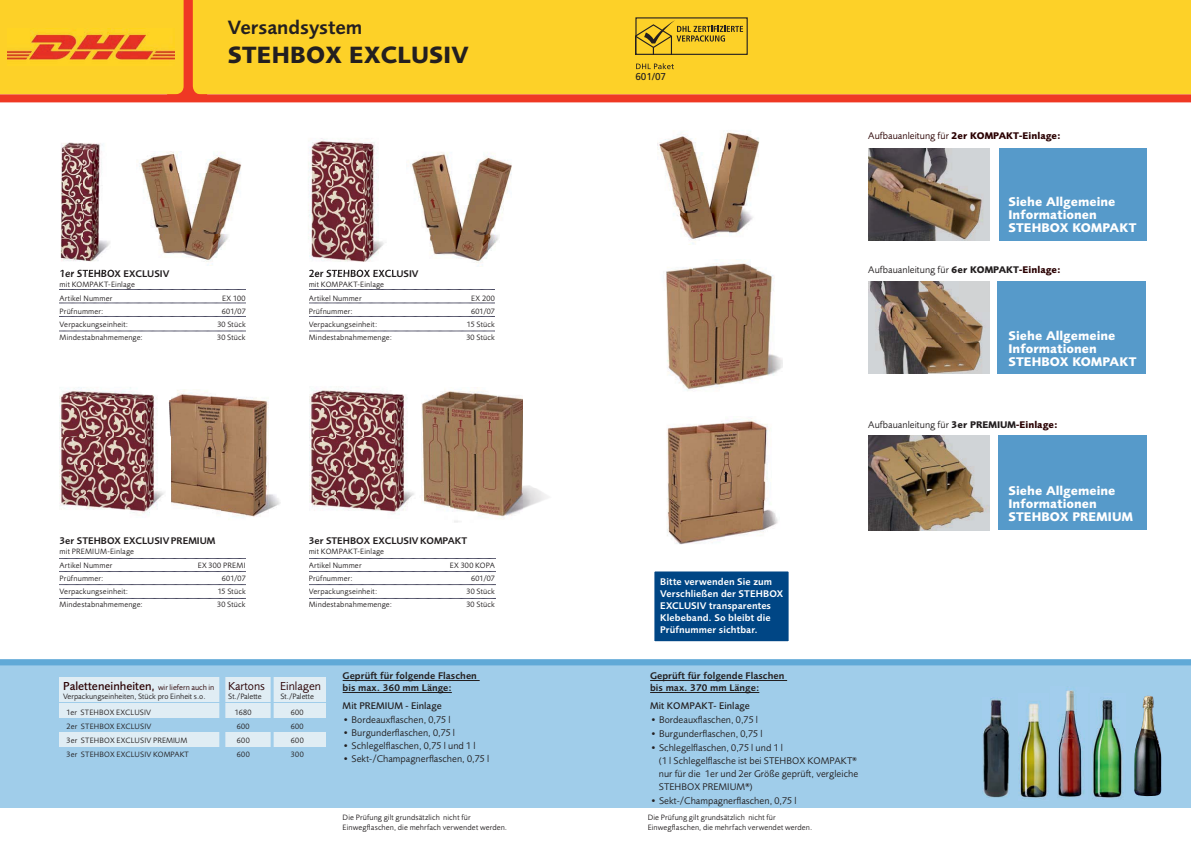
<style>
.page{position:relative;width:1191px;height:842px;background:#fff}
.page>*{position:absolute;margin:0;border:0;box-sizing:border-box;transform-origin:0 0}
.t1{font:700 24.4px "Foundry Sans";letter-spacing:.01em;color:#231f20}
.t2{font:600 20px "Foundry Sans";color:#231f20}
.t3{font:700 13px/13px "Foundry Sans";letter-spacing:.005em;color:#fff}
.t4{font:500 12px "Foundry Sans";color:#2a0002}
.t5{font:12px "Foundry Sans";color:#2a0002}
.t6{font:10px/13px "Foundry Sans";letter-spacing:.005em;color:#231f20}
.t7{font:600 10px/12px "Foundry Sans";color:#231f20}
.t8{font:600 10px/12px "Foundry Sans";letter-spacing:.01em;color:#fff}
.t9{font:700 10px "Foundry Sans";letter-spacing:.005em;color:#2a0002}
.t10{font:500 10px "Foundry Sans";letter-spacing:.005em;color:#231f20}
.t11{font:10px "Frutiger LT Std";color:#231f20}
.t12{font:8px/14px "Foundry Sans";letter-spacing:.02em;color:#231f20}
.t13{font:8px "Foundry Sans";color:#231f20}
.s1{font-weight:400;font-size:8px}
.s2{font-weight:400}
.s3{font-weight:700}
.s4{font-weight:700;color:#2a0002}
</style>
<div class="page">
<div style="left:167px;top:0;width:40px;height:98px;background:#ef3824"></div>
<div style="left:0;top:0;width:184px;height:94px;background:#fdd128"></div>
<div style="left:193px;top:0;width:998px;height:94px;background:#fdd128"></div>
<img style="left:7px;top:29px;width:167px;height:36px">
<div style="left:0;top:94px;width:1191px;height:8px;background:#ef3824"></div>
<div style="left:0;top:659px;width:1191px;height:149px;background:#a0cdea"></div>
<div style="left:60px;top:704px;width:266px;height:14px;background:#e0edf4"></div>
<div style="left:60px;top:677px;width:266px;height:24px;background:#e0edf4"></div>
<div style="left:60px;top:732px;width:266px;height:15px;background:#e0edf4"></div>
<div style="left:219px;top:674px;width:6px;height:130px;background:#a0cdea"></div>
<hr style="left:271px;top:675px;width:3px;height:129px;background:#a0cdea">
<hr style="left:343px;top:680px;width:136px;height:1px;background:#231f20">
<hr style="left:343px;top:692px;width:109px;height:1px;background:#231f20">
<hr style="left:650px;top:680px;width:137px;height:1px;background:#231f20">
<hr style="left:650px;top:692px;width:109px;height:1px;background:#231f20">
<svg style="left:59px;top:289px;width:436px;height:1px"></svg>
<svg style="left:59px;top:303px;width:436px;height:1px"></svg>
<svg style="left:59px;top:316px;width:436px;height:1px"></svg>
<svg style="left:59px;top:331px;width:436px;height:1px"></svg>
<svg style="left:59px;top:558px;width:437px;height:1px"></svg>
<svg style="left:59px;top:571px;width:437px;height:1px"></svg>
<svg style="left:59px;top:584px;width:437px;height:1px"></svg>
<svg style="left:59px;top:598px;width:437px;height:1px"></svg>
<div style="left:246px;top:244px;width:62px;height:404px;background:#fff"></div>
<div style="left:0;top:659px;width:1191px;height:6px;background:#60a9d7"></div>
<img style="left:61px;top:142px;width:42px;height:96px">
<img style="left:60px;top:238px;width:23px;height:32px">
<img style="left:83px;top:238px;width:29px;height:32px">
<img style="left:60px;top:270px;width:53px;height:3px">
<img style="left:308px;top:138px;width:71px;height:100px">
<img style="left:308px;top:238px;width:24px;height:32px">
<img style="left:332px;top:238px;width:61px;height:32px">
<img style="left:309px;top:270px;width:85px;height:4px">
<img style="left:309px;top:389px;width:105px;height:125px">
<img style="left:59px;top:387px;width:97px;height:21px">
<img style="left:59px;top:408px;width:106px;height:87px">
<img style="left:60px;top:495px;width:102px;height:18px">
<img style="left:168px;top:389px;width:113px;height:128px">
<img style="left:667px;top:418px;width:111px;height:127px">
<img style="left:666px;top:259px;width:116px;height:132px">
<div style="left:653px;top:570px;width:136px;height:72px;background:#004685"></div>
<div style="left:652px;top:569px;width:138px;height:74px;border:2px solid #fff"></div>
<img style="left:868px;top:148px;width:121px;height:92px">
<div style="left:999px;top:148px;width:147px;height:92px;background:#569aca"></div>
<img style="left:868px;top:282px;width:121px;height:92px">
<div style="left:997px;top:282px;width:149px;height:92px;background:#569aca"></div>
<img style="left:868px;top:436px;width:121px;height:94px">
<div style="left:997px;top:436px;width:149px;height:94px;background:#569aca"></div>
<svg style="left:636px;top:63px;width:38px;height:6px"></svg>
<svg style="left:637px;top:20px;width:106px;height:33px;background:#dab426"></svg>
<div style="left:635px;top:17px;width:112px;height:38px;border:1px solid #231f20"></div>
<img style="left:139px;top:151px;width:103px;height:114px">
<img style="left:410px;top:152px;width:102px;height:114px">
<img style="left:658px;top:132px;width:102px;height:112px">
<img style="left:983px;top:697px;width:27px;height:100px">
<img style="left:1020px;top:703px;width:27px;height:97px">
<img style="left:1058px;top:690px;width:26px;height:108px">
<img style="left:1092px;top:699px;width:31px;height:99px">
<img style="left:1134px;top:696px;width:27px;height:100px">
<img style="left:421px;top:387px;width:127px;height:135px">
<h2 class="t2" style="left:228px;top:20px;width:136px">Versandsystem</h2>
<h1 class="t1" style="left:228px;top:40px;width:242px">STEHBOX EXCLUSIV</h1>
<p class="t7" style="left:60px;top:268px;width:111px">1er STEHBOX EXCLUSIV</p>
<p class="t12" style="left:60px;top:278px;width:77px">mit KOMPAKT-Einlage<br>Artikel Nummer</p>
<p class="t12" style="left:222px;top:292px;width:25px">EX 100</p>
<p class="t7" style="left:309px;top:268px;width:111px">2er STEHBOX EXCLUSIV</p>
<p class="t12" style="left:309px;top:278px;width:77px">mit KOMPAKT-Einlage<br>Artikel Nummer</p>
<p class="t12" style="left:471px;top:292px;width:25px">EX 200</p>
<p class="t12" style="left:60px;top:305px;width:45px">Prüfnummer:</p>
<p class="t12" style="left:222px;top:305px;width:25px">601/07</p>
<p class="t12" style="left:60px;top:318px;width:70px">Verpackungseinheit:</p>
<p class="t12" style="left:217px;top:318px;width:30px">30 Stück</p>
<p class="t12" style="left:60px;top:331px;width:85px">Mindestabnahmemenge:</p>
<p class="t12" style="left:217px;top:331px;width:30px">30 Stück</p>
<p class="t12" style="left:309px;top:305px;width:45px">Prüfnummer:</p>
<p class="t12" style="left:471px;top:305px;width:25px">601/07</p>
<p class="t12" style="left:309px;top:318px;width:70px">Verpackungseinheit:</p>
<p class="t12" style="left:467px;top:318px;width:30px">15 Stück</p>
<p class="t12" style="left:309px;top:331px;width:85px">Mindestabnahmemenge:</p>
<p class="t12" style="left:466px;top:331px;width:30px">30 Stück</p>
<p class="t7" style="left:60px;top:535px;width:157px">3er STEHBOX EXCLUSIVPREMIUM</p>
<p class="t12" style="left:60px;top:545px;width:76px">mit PREMIUM-Einlage<br>Artikel Nummer</p>
<p class="t12" style="left:198px;top:559px;width:49px">EX 300 PREMI</p>
<p class="t7" style="left:309px;top:535px;width:160px">3er STEHBOX EXCLUSIVKOMPAKT</p>
<p class="t12" style="left:309px;top:545px;width:77px">mit KOMPAKT-Einlage<br>Artikel Nummer</p>
<p class="t12" style="left:450px;top:559px;width:47px">EX 300 KOPA</p>
<p class="t12" style="left:60px;top:572px;width:45px">Prüfnummer:</p>
<p class="t12" style="left:222px;top:572px;width:25px">601/07</p>
<p class="t12" style="left:60px;top:585px;width:70px">Verpackungseinheit:</p>
<p class="t12" style="left:218px;top:585px;width:30px">15 Stück</p>
<p class="t12" style="left:60px;top:598px;width:85px">Mindestabnahmemenge:</p>
<p class="t12" style="left:217px;top:598px;width:30px">30 Stück</p>
<p class="t12" style="left:309px;top:572px;width:45px">Prüfnummer:</p>
<p class="t12" style="left:471px;top:572px;width:25px">601/07</p>
<p class="t12" style="left:309px;top:585px;width:70px">Verpackungseinheit:</p>
<p class="t12" style="left:466px;top:585px;width:30px">30 Stück</p>
<p class="t12" style="left:309px;top:598px;width:85px">Mindestabnahmemenge:</p>
<p class="t12" style="left:466px;top:598px;width:30px">30 Stück</p>
<h3 class="t4" style="left:63px;top:678px;width:203px">Paletteneinheiten, <span class="s1">wir liefern auch in</span> <span class="s2">Kartons</span></h3>
<h3 class="t5" style="left:280px;top:681px;width:42px">Einlagen</h3>
<p class="t13" style="left:63px;top:693px;width:144px">Verpackungseinheiten, Stück pro Einheit s.o.</p>
<p class="t13" style="left:228px;top:693px;width:35px">St./Palette</p>
<p class="t13" style="left:280px;top:693px;width:35px">St./Palette</p>
<p class="t12" style="left:67px;top:706px;width:86px">1er STEHBOX EXCLUSIV</p>
<p class="t12" style="left:235px;top:706px;width:18px">1680</p>
<p class="t12" style="left:291px;top:706px;width:14px">600</p>
<p class="t12" style="left:67px;top:720px;width:86px">2er STEHBOX EXCLUSIV</p>
<p class="t12" style="left:237px;top:720px;width:14px">600</p>
<p class="t12" style="left:291px;top:720px;width:14px">600</p>
<p class="t12" style="left:67px;top:734px;width:122px">3er STEHBOX EXCLUSIV PREMIUM</p>
<p class="t12" style="left:237px;top:734px;width:14px">600</p>
<p class="t12" style="left:291px;top:734px;width:14px">600</p>
<p class="t12" style="left:67px;top:748px;width:124px">3er STEHBOX EXCLUSIV KOMPAKT</p>
<p class="t12" style="left:237px;top:748px;width:14px">600</p>
<p class="t12" style="left:291px;top:748px;width:14px">300</p>
<p class="t7" style="left:343px;top:671px;width:136px">Geprüft für folgende Flaschen bis max. 360 mm Länge:</p>
<p class="t10" style="left:343px;top:700px;width:101px">Mit PREMIUM - Einlage</p>
<p class="t6" style="left:343px;top:714px;width:109px">• Bordeauxflaschen, 0,75 l</p>
<p class="t6" style="left:343px;top:727px;width:114px">• Burgunderflaschen, 0,75 l</p>
<p class="t6" style="left:343px;top:740px;width:134px">• Schlegelflaschen, 0,75 l und 1 l</p>
<p class="t6" style="left:343px;top:753px;width:148px">• Sekt-/Champagnerflaschen, 0,75 l</p>
<p class="t12" style="left:343px;top:813px;width:166px;line-height:10px">Die Prüfung gilt grundsätzlich nicht für<br>Einwegflaschen, die mehrfach verwendet werden.</p>
<p class="t11" style="left:635px;top:71px;width:32px">601/07</p>
<p class="t9" style="left:868px;top:130px;width:194px"><span class="s2">Aufbauanleitung für</span> 2er KOMPAKT-Einlage:</p>
<h3 class="t3" style="left:1008px;top:195px;width:129px">Siehe Allgemeine<br>Informationen<br>STEHBOX KOMPAKT</h3>
<p class="t6" style="left:868px;top:264px;width:194px">Aufbauanleitung für <span class="s3">6er KOMPAKT</span><span class="s4">-Einlage:</span></p>
<h3 class="t3" style="left:1008px;top:329px;width:129px">Siehe Allgemeine<br>Informationen<br>STEHBOX KOMPAKT</h3>
<p class="t6" style="left:868px;top:419px;width:191px">Aufbauanleitung für <span class="s3">3er PREMIUM</span><span class="s4">-Einlage:</span></p>
<h3 class="t3" style="left:1008px;top:484px;width:126px">Siehe Allgemeine<br>Informationen<br>STEHBOX PREMIUM</h3>
<p class="t8" style="left:660px;top:576px;width:124px">Bitte verwenden Sie zum<br>Verschließen der STEHBOX<br>EXCLUSIV transparentes<br>Klebeband. So bleibt die<br>Prüfnummer sichtbar.</p>
<p class="t7" style="left:650px;top:671px;width:136px">Geprüft für folgende Flaschen bis max. 370 mm Länge:</p>
<p class="t10" style="left:650px;top:700px;width:101px">Mit KOMPAKT- Einlage</p>
<p class="t6" style="left:650px;top:714px;width:109px">• Bordeauxflaschen, 0,75 l</p>
<p class="t6" style="left:650px;top:728px;width:114px">• Burgunderflaschen, 0,75 l</p>
<p class="t6" style="left:659px;top:742px;width:201px;text-indent:-9px">• Schlegelflaschen, 0,75 l und 1 l<br>(1 l Schlegelflasche ist bei STEHBOX KOMPAKT<sup>® </sup>nur für die 1er und 2er Größe geprüft, vergleiche STEHBOX PREMIUM<sup>®</sup>)</p>
<p class="t6" style="left:650px;top:795px;width:148px">• Sekt-/Champagnerflaschen, 0,75 l</p>
<p class="t12" style="left:648px;top:813px;width:166px;line-height:10px">Die Prüfung gilt grundsätzlich nicht für<br>Einwegflaschen, die mehrfach verwendet werden.</p>
</div>
